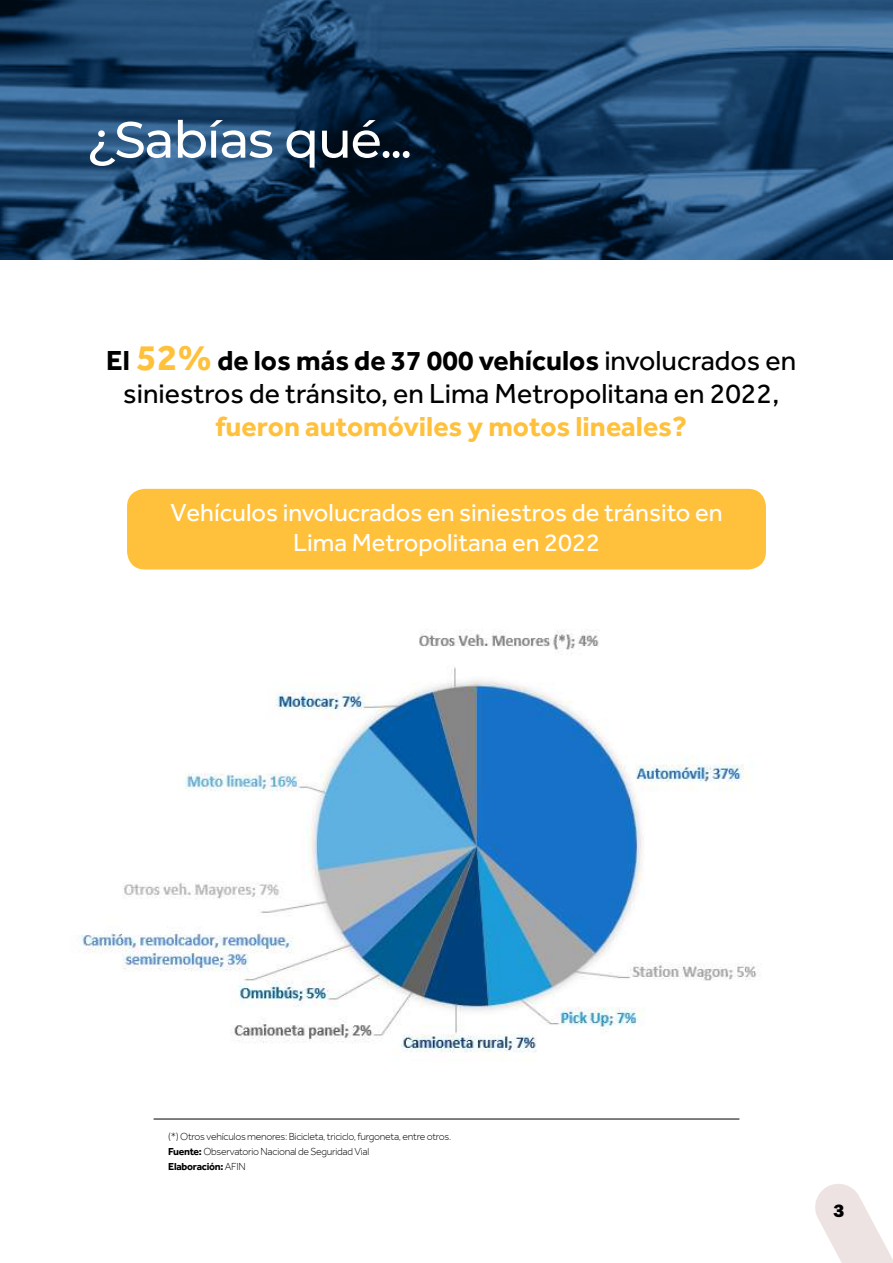
<style>
.page{position:relative;width:893px;height:1263px;background:#fff}
.page>*{position:absolute;margin:0;border:0;box-sizing:border-box;transform-origin:0 0}
.t1{font:500 51px "Montserrat";letter-spacing:-.03em;color:#fff}
.t2{font:28.5px/33px "Effra";color:#000;text-align:center}
.t3{font:700 28.5px "Effra";color:#ffc13c}
.t4{font:25.5px/30px "Effra";color:#fff;text-align:center}
.t5{font:18px "ITC Franklin Gothic Std Hvy";color:#020202}
.t6{font:300 10.5px/15px "Effra";letter-spacing:-.025em;color:#000}
.s1{font-weight:700}
.s2{font-weight:700;font-size:37.5px;color:#ffc13c}
</style>
<div class="page">
<svg style="left:815px;top:1184px;width:78px;height:79px"></svg>
<hr style="left:154px;top:1119px;width:585px;height:1px;background:#010000">
<div style="left:127px;top:489px;width:639px;height:80px;background:#ffc13c;border-radius:18px"></div>
<svg style="left:0;top:0;width:893px;height:260px;background:#1d4164"></svg>
<img style="left:77px;top:629px;width:680px;height:424px">
<h1 class="t1" style="left:86px;top:104px;width:327px">¿Sabías qué...</h1>
<h2 class="t2" style="left:106px;top:344px;width:692px"><span class="s1">El</span> <span class="s2">52%</span> <span class="s1">de los más de 37 000 vehículos</span> involucrados en siniestros de tránsito, en Lima Metropolitana en 2022,</h2>
<h2 class="t3" style="left:215px;top:409px;width:473px">fueron automóviles y motos lineales?</h2>
<h3 class="t4" style="left:170px;top:497px;width:554px">Vehículos involucrados en siniestros de tránsito en<br>Lima Metropolitana en 2022</h3>
<p class="t6" style="left:168px;top:1129px;width:285px">(*) Otros vehículos menores: Bicicleta, triciclo, furgoneta, entre otros.<br><span class="s1">Fuente:</span> Observatorio Nacional de Seguridad Vial<br><span class="s1">Elaboración:</span> AFIN</p>
<h3 class="t5" style="left:833px;top:1200px;width:12px">3</h3>
</div>
